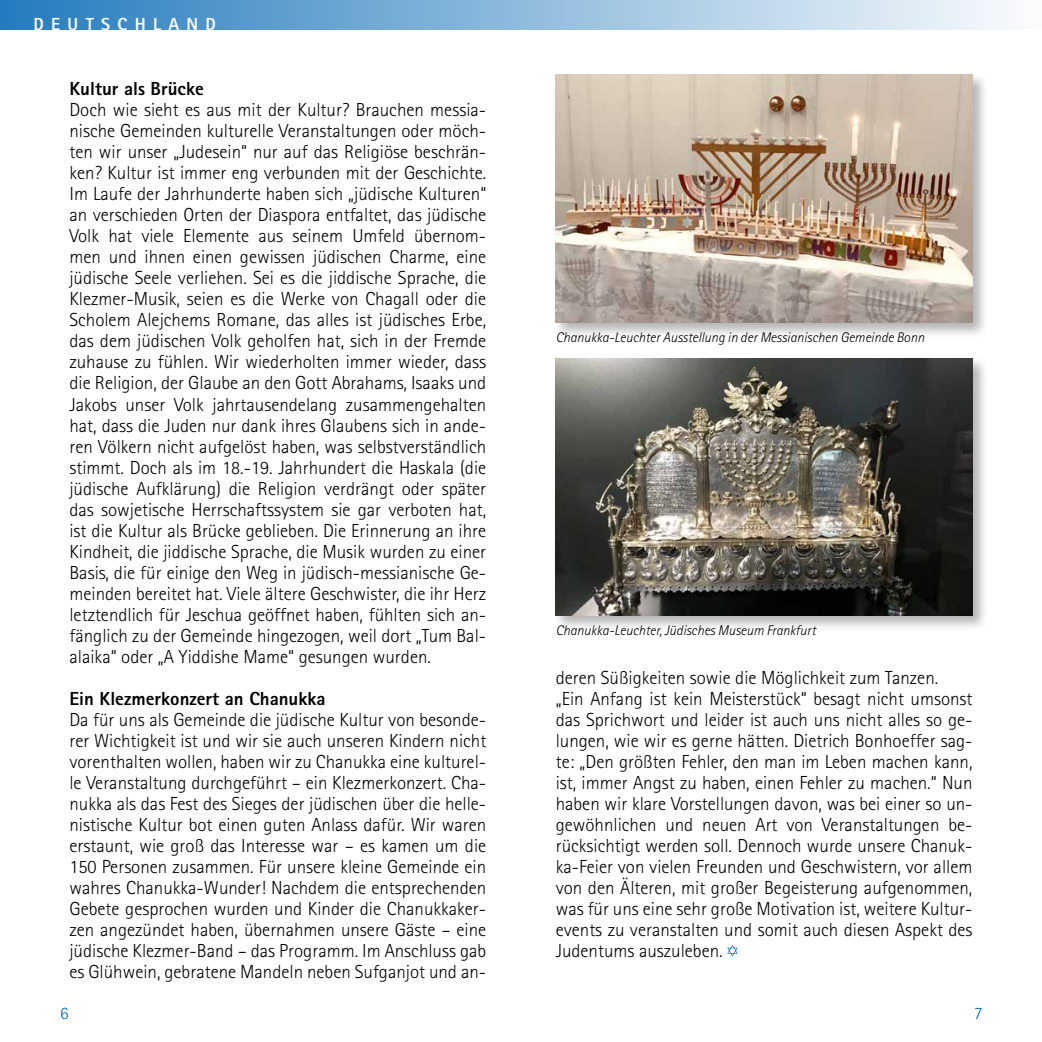
<style>
.page{position:relative;width:1042px;height:1042px;background:#fff}
.page>*{position:absolute;margin:0;border:0;box-sizing:border-box;transform-origin:0 0}
.t1{font:300 18.9px/21px "Agfa Rotis Sans Serif";color:#000;text-align:justify}
.t2{font:800 18.9px "Agfa Rotis Sans Serif";color:#000}
.t3{font:800 17.5px "Agfa Rotis Sans Serif";letter-spacing:.42em;color:#fff}
.t4{font:300 17.5px "Agfa Rotis Sans Serif";color:#0066b3}
.t5{font:italic 300 14px "Agfa Rotis Sans Serif";color:#000}
</style>
<div class="page">
<div style="left:0;top:0;width:1042px;height:30px;background:linear-gradient(to right,#247bbd,#fbfcfd)"></div>
<svg style="left:727px;top:944px;width:10px;height:12px"></svg>
<div style="left:553px;top:72px;width:436px;height:267px;background:#000;opacity:.3"></div>
<img style="left:556px;top:74px;width:416px;height:248px">
<div style="left:553px;top:356px;width:436px;height:276px;background:#000;opacity:.3"></div>
<img style="left:556px;top:359px;width:416px;height:256px">
<p class="t3" style="left:33px;top:13px;width:184px">DEUTSCHLAND</p>
<p class="t2" style="left:69px;top:77px;width:136px">Kultur als Brücke</p>
<p class="t1" style="left:69px;top:100px;width:418px">Doch wie sieht es aus mit der Kultur? Brauchen messia&shy;nische Gemeinden kulturelle Veranstaltungen oder möch&shy;ten wir unser „Judesein“ nur auf das Religiöse beschrän&shy;ken? Kultur ist immer eng verbunden mit der Geschichte.<br>Im Laufe der Jahrhunderte haben sich „jüdische Kulturen“ an verschieden Orten der Diaspora entfaltet, das jüdische Volk hat viele Elemente aus seinem Umfeld übernom&shy;men und ihnen einen gewissen jüdischen Charme, eine jüdische Seele verliehen. Sei es die jiddische Sprache, die Klezmer-Musik, seien es die Werke von Chagall oder die Scholem Alejchems Romane, das alles ist jüdisches Erbe, das dem jüdischen Volk geholfen hat, sich in der Fremde zuhause zu fühlen. Wir wiederholten immer wieder, dass die Religion, der Glaube an den Gott Abrahams, Isaaks und Jakobs unser Volk jahrtausendelang zusammengehalten hat, dass die Juden nur dank ihres Glaubens sich in ande&shy;ren Völkern nicht aufgelöst haben, was selbstverständlich stimmt. Doch als im 18.-19. Jahrhundert die Haskala (die jüdische Aufklärung) die Religion verdrängt oder später das sowjetische Herrschaftssystem sie gar verboten hat, ist die Kultur als Brücke geblieben. Die Erinnerung an ihre Kindheit, die jiddische Sprache, die Musik wurden zu einer Basis, die für einige den Weg in jüdisch-messianische Ge&shy;meinden bereitet hat. Viele ältere Geschwister, die ihr Herz letztendlich für Jeschua geöffnet haben, fühlten sich an&shy;fänglich zu der Gemeinde hingezogen, weil dort „Tum Bal&shy;alaika“ oder „A Yiddishe Mame“ gesungen wurden.</p>
<p class="t2" style="left:69px;top:686px;width:258px">Ein Klezmerkonzert an Chanukka</p>
<p class="t1" style="left:69px;top:709px;width:418px">Da für uns als Gemeinde die jüdische Kultur von besonde&shy;rer Wichtigkeit ist und wir sie auch unseren Kindern nicht vorenthalten wollen, haben wir zu Chanukka eine kulturel&shy;le Veranstaltung durchgeführt – ein Klezmerkonzert. Cha&shy;nukka als das Fest des Sieges der jüdischen über die helle&shy;nistische Kultur bot einen guten Anlass dafür. Wir waren erstaunt, wie groß das Interesse war – es kamen um die 150 Personen zusammen. Für unsere kleine Gemeinde ein wahres Chanukka-Wunder! Nachdem die entsprechenden Gebete gesprochen wurden und Kinder die Chanukkaker&shy;zen angezündet haben, übernahmen unsere Gäste – eine jüdische Klezmer-Band – das Programm. Im Anschluss gab es Glühwein, gebratene Mandeln neben Sufganjot und an-</p>
<p class="t5" style="left:556px;top:329px;width:370px">Chanukka-Leuchter Ausstellung in der Messianischen Gemeinde Bonn</p>
<p class="t5" style="left:556px;top:622px;width:261px">Chanukka-Leuchter, Jüdisches Museum Frankfurt</p>
<p class="t1" style="left:556px;top:667px;width:418px;text-align:left">deren Süßigkeiten sowie die Möglichkeit zum Tanzen.<br>„Ein Anfang ist kein Meisterstück“ besagt nicht umsonst das Sprichwort und leider ist auch uns nicht alles so ge&shy;lungen, wie wir es gerne hätten. Dietrich Bonhoeffer sag&shy;te: „Den größten Fehler, den man im Leben machen kann, ist, immer Angst zu haben, einen Fehler zu machen.“ Nun haben wir klare Vorstellungen davon, was bei einer so un&shy;gewöhnlichen und neuen Art von Veranstaltungen be&shy;rücksichtigt werden soll. Dennoch wurde unsere Chanuk&shy;ka-Feier von vielen Freunden und Geschwistern, vor allem von den Älteren, mit großer Begeisterung aufgenommen, was für uns eine sehr große Motivation ist, weitere Kultur&shy;events zu veranstalten und somit auch diesen Aspekt des Judentums auszuleben.</p>
<p class="t4" style="left:60px;top:1003px;width:10px">6</p>
<p class="t4" style="left:974px;top:1003px;width:10px">7</p>
</div>
